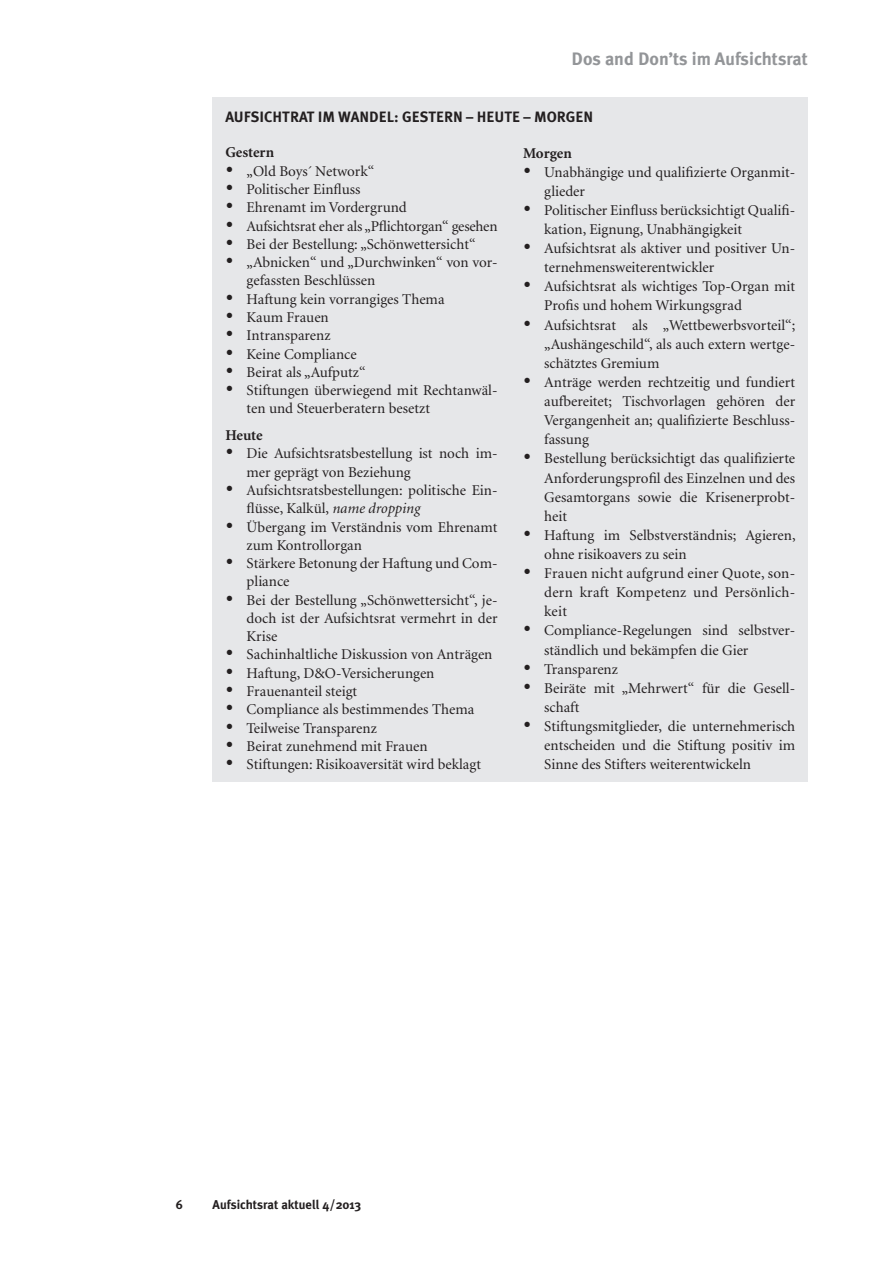
<style>
.page{position:relative;width:893px;height:1263px;background:#fff}
.page>*{position:absolute;margin:0;border:0;box-sizing:border-box;transform-origin:0 0}
.t1{font:700 18px "Meta Plus";color:#939598}
.t2{font:15px/19px "Minion";color:#231f20}
.t3{font:700 15px "Meta Plus";color:#231f20}
.t4{font:700 15px "Minion";letter-spacing:-.005em;color:#231f20}
.t5{font:700 12.75px "Meta Plus";color:#231f20}
.s1{font-style:italic}
</style>
<div class="page">
<div style="left:213px;top:98px;width:595px;height:684px;background:#e6e7e9"></div>
<p class="t1" style="left:572px;top:48px;width:238px">Dos and Don’ts im Aufsichtsrat</p>
<p class="t3" style="left:225px;top:108px;width:49px">AUFSICHTR</p>
<p class="t3" style="left:299px;top:108px;width:246px">AT IM WANDEL: GESTERN – H EUTE – MORG</p>
<p class="t3" style="left:576px;top:108px;width:17px">EN</p>
<p class="t4" style="left:225px;top:145px;width:50px">Gestern</p>
<p class="t2" style="left:247px;top:162px;width:252px;line-height:18.3px">„Old Boys´ Network“<br>Politischer Einfluss<br>Ehrenamt im Vordergrund<br>Aufsichtsrat eher als „Pflichtorgan“ gesehen<br>Bei der Bestellung: „Schönwettersicht“ „Abnicken“ und „Durchwinken“ von vor&shy;gefassten Beschlüssen<br>Haftung kein vorrangiges Thema<br>Kaum Frauen<br>Intransparenz<br>Keine Compliance<br>Beirat als „Aufputz“<br>Stiftungen überwiegend mit Rechtanwäl&shy;ten und Steuerberatern besetzt</p>
<p class="t4" style="left:225px;top:428px;width:39px">Heute</p>
<p class="t2" style="left:247px;top:445px;width:252px;line-height:18.3px">Die Aufsichtsratsbestellung ist noch im&shy;mer geprägt von Beziehung<br>Aufsichtsratsbestellungen: politische Ein&shy;flüsse, Kalkül, <span class="s1">name dropping<br></span>Übergang im Verständnis vom Ehrenamt zum Kontrollorgan<br>Stärkere Betonung der Haftung und Com&shy;pliance<br>Bei der Bestellung „Schönwettersicht“, je&shy;doch ist der Aufsichtsrat vermehrt in der<br>Krise<br>Sachinhaltliche Diskussion von Anträgen<br>Haftung, D&amp;O-Versicherungen<br>Frauenanteil steigt<br>Compliance als bestimmendes Thema<br>Teilweise Transparenz<br>Beirat zunehmend mit Frauen<br>Stiftungen: Risikoaversität wird beklagt</p>
<p class="t4" style="left:523px;top:145px;width:50px">Morgen</p>
<p class="t2" style="left:544px;top:163px;width:253px">Unabhängige und qualifizierte Organmit&shy;glieder<br>Politischer Einfluss berücksichtigt Qualifi&shy;kation, Eignung, Unabhängigkeit Aufsichtsrat als aktiver und positiver Un&shy;ternehmensweiterentwickler<br>Aufsichtsrat als wichtiges Top-Organ mit Profis und hohem Wirkungsgrad Aufsichtsrat als „Wettbewerbsvorteil“; „Aushängeschild“, als auch extern wertge&shy;schätztes Gremium<br>Anträge werden rechtzeitig und fundiert aufbereitet; Tischvorlagen gehören der Vergangenheit an; qualifizierte Beschluss&shy;fassung<br>Bestellung berücksichtigt das qualifizierte Anforderungsprofil des Einzelnen und des Gesamtorgans sowie die Krisenerprobt&shy;heit<br>Haftung im Selbstverständnis; Agieren, ohne risikoavers zu sein<br>Frauen nicht aufgrund einer Quote, son&shy;dern kraft Kompetenz und Persönlich&shy;keit<br>Compliance-Regelungen sind selbstver&shy;ständlich und bekämpfen die Gier Transparenz<br>Beiräte mit „Mehrwert“ für die Gesell&shy;schaft<br>Stiftungsmitglieder, die unternehmerisch entscheiden und die Stiftung positiv im Sinne des Stifters weiterentwickeln</p>
<p class="t5" style="left:176px;top:1197px;width:9px">6</p>
<p class="t5" style="left:213px;top:1197px;width:150px">Aufsichtsrat aktuell 4/2013</p>
</div>
